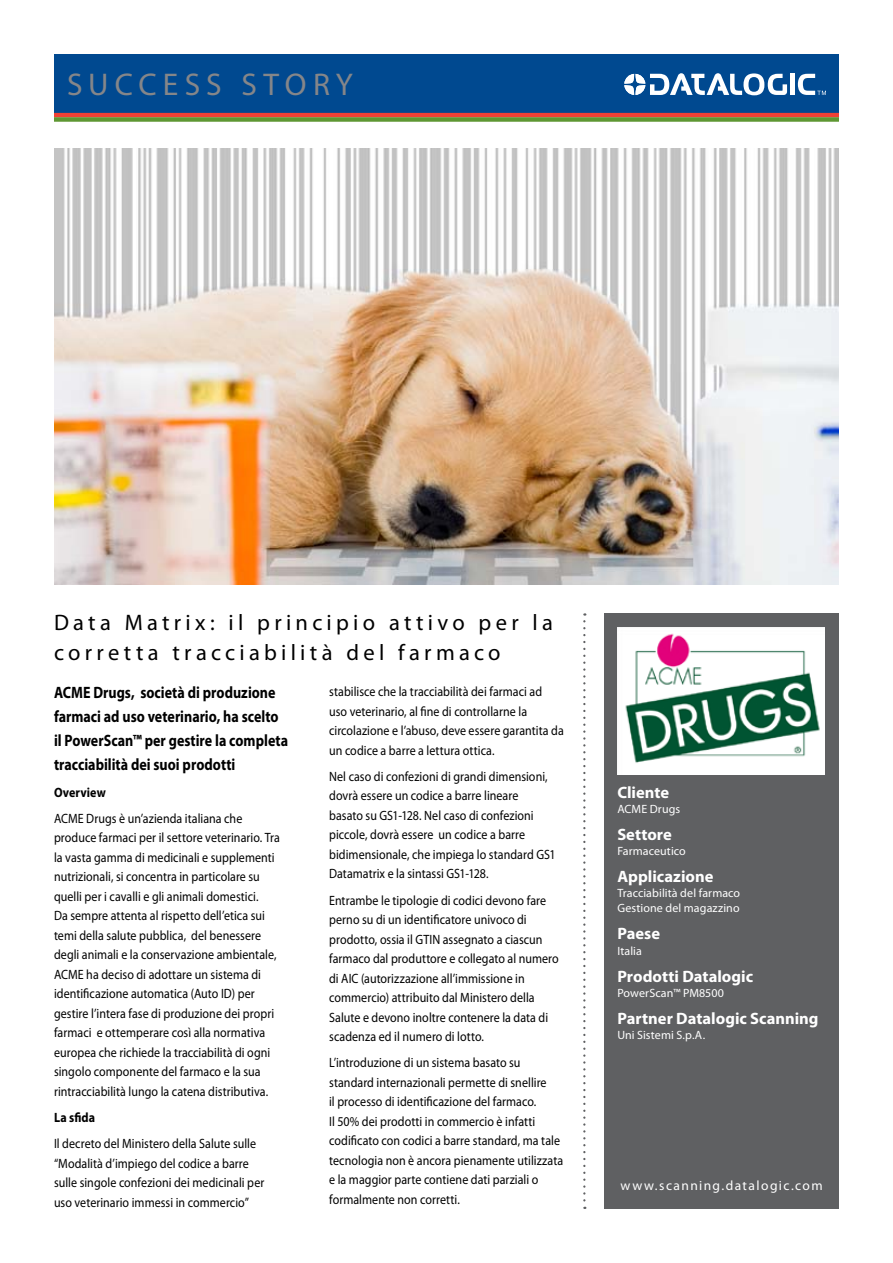
<style>
.page{position:relative;width:893px;height:1263px;background:#fff}
.page>*{position:absolute;margin:0;border:0;box-sizing:border-box;transform-origin:0 0}
.t1{font:31.5px "Myriad Pro";letter-spacing:.185em;color:#858689}
.t2{font:22.5px/30px "Myriad Pro";letter-spacing:.19em;color:#000}
.t3{font:700 16.5px/24px "Myriad Pro";color:#000;scale:.85 1}
.t4{font:700 16.5px "Myriad Pro";color:#fff}
.t5{font:13.5px/19.5px "Myriad Pro";letter-spacing:.005em;color:#000;scale:.89 1}
.t6{font:13.5px "Myriad Pro";letter-spacing:.1em;color:#fff}
.t7{font:700 13.5px "Myriad Pro";letter-spacing:.01em;color:#000;scale:.89 1}
.t8{font:12px/15px "Myriad Pro";letter-spacing:.01em;color:#fff}
</style>
<div class="page">
<div style="left:604px;top:613px;width:235px;height:596px;background:#5f6062"></div>
<svg style="left:583px;top:613px;width:2px;height:596px"></svg>
<img style="left:54px;top:149px;width:785px;height:435px">
<div style="left:54px;top:54px;width:785px;height:59px;background:#004990"></div>
<hr style="left:54px;top:113px;width:785px;height:4px;background:#ef4135">
<div style="left:54px;top:117px;width:785px;height:5px;background:#5e9732"></div>
<div style="left:790px;top:74px;width:5px;height:21px;background:#fff"></div>
<svg style="left:624px;top:73px;width:163px;height:22px"></svg>
<svg style="left:798px;top:74px;width:28px;height:21px"></svg>
<img style="left:617px;top:628px;width:208px;height:146px">
<h1 class="t1" style="left:67px;top:65px;width:287px">success story</h1>
<h2 class="t2" style="left:54px;top:607px;width:500px">Data Matrix: il principio attivo per la corretta tracciabilità del farmaco</h2>
<p class="t3" style="left:54px;top:680px;width:277px">ACME Drugs, società di produzione farmaci ad uso veterinario, ha scelto il PowerScan™ per gestire la completa tracciabilità dei suoi prodotti</p>
<p class="t7" style="left:54px;top:783px;width:60px">Overview</p>
<p class="t5" style="left:54px;top:808px;width:255px">ACME Drugs è un’azienda italiana che produce farmaci per il settore veterinario. Tra la vasta gamma di medicinali e supplementi nutrizionali, si concentra in particolare su quelli per i cavalli e gli animali domestici.<br>Da sempre attenta al rispetto dell’etica sui temi della salute pubblica, del benessere degli animali e la conservazione ambientale, ACME ha deciso di adottare un sistema di identificazione automatica (Auto ID) per gestire l’intera fase di produzione dei propri farmaci e ottemperare così alla normativa europea che richiede la tracciabilità di ogni singolo componente del farmaco e la sua rintracciabilità lungo la catena distributiva.</p>
<p class="t7" style="left:54px;top:1109px;width:48px">La sfida</p>
<p class="t5" style="left:54px;top:1134px;width:238px">Il decreto del Ministero della Salute sulle “Modalità d’impiego del codice a barre sulle singole confezioni dei medicinali per uso veterinario immessi in commercio”</p>
<p class="t5" style="left:329px;top:682px;width:265px">stabilisce che la tracciabilità dei farmaci ad<br>uso veterinario, al fine di controllarne la circolazione e l’abuso, deve essere garantita da un codice a barre a lettura ottica.</p>
<p class="t5" style="left:329px;top:766px;width:256px">Nel caso di confezioni di grandi dimensioni, dovrà essere un codice a barre lineare basato su GS1-128. Nel caso di confezioni piccole, dovrà essere un codice a barre bidimensionale, che impiega lo standard GS1<br>Datamatrix e la sintassi GS1-128.</p>
<p class="t5" style="left:329px;top:890px;width:260px">Entrambe le tipologie di codici devono fare perno su di un identificatore univoco di prodotto, ossia il GTIN assegnato a ciascun farmaco dal produttore e collegato al numero di AIC (autorizzazione all’immissione in commercio) attribuito dal Ministero della Salute e devono inoltre contenere la data di scadenza ed il numero di lotto.</p>
<p class="t5" style="left:329px;top:1053px;width:265px">L’introduzione di un sistema basato su standard internazionali permette di snellire<br>il processo di identificazione del farmaco.<br>Il 50% dei prodotti in commercio è infatti codificato con codici a barre standard, ma tale tecnologia non è ancora pienamente utilizzata e la maggior parte contiene dati parziali o formalmente non corretti.</p>
<p class="t4" style="left:617px;top:782px;width:53px">Cliente</p>
<p class="t8" style="left:617px;top:802px;width:64px">ACME Drugs</p>
<p class="t4" style="left:617px;top:824px;width:56px">Settore</p>
<p class="t8" style="left:617px;top:844px;width:70px">Farmaceutico</p>
<p class="t4" style="left:617px;top:866px;width:98px">Applicazione</p>
<p class="t8" style="left:617px;top:886px;width:124px">Tracciabilità del farmaco<br>Gestione del magazzino</p>
<p class="t4" style="left:617px;top:923px;width:44px">Paese</p>
<p class="t8" style="left:617px;top:943px;width:26px">Italia</p>
<p class="t4" style="left:617px;top:965px;width:137px">Prodotti Datalogic</p>
<p class="t8" style="left:617px;top:985px;width:108px">PowerScan™ PM8500</p>
<p class="t4" style="left:617px;top:1007px;width:203px">Partner Datalogic Scanning</p>
<p class="t8" style="left:617px;top:1027px;width:89px">Uni Sistemi S.p.A.</p>
<p class="t6" style="left:621px;top:1177px;width:204px">www.scanning.datalogic.com</p>
</div>
